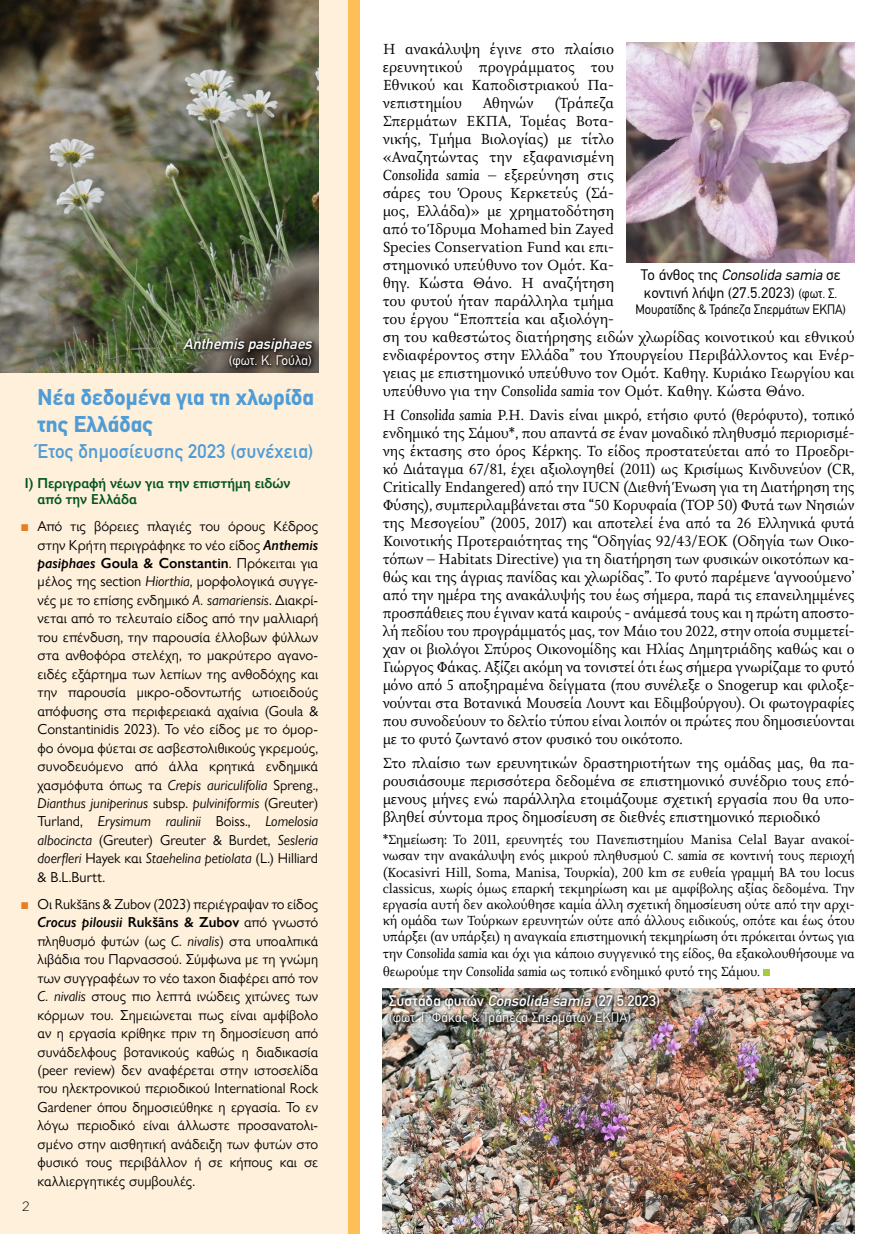
<style>
.page{position:relative;width:893px;height:1234px;background:#fff}
.page>*{position:absolute;margin:0;border:0;box-sizing:border-box;transform-origin:0 0}
.Title_Side_Med{font:700 22.5px/27px "CF Din";letter-spacing:.01em;color:#509cd5}
.Title_Side_Med-2{font:19.5px "CF Din";letter-spacing:.01em;color:#509cd5}
.Body_text_01_body{font:15px/18px "Joanna Nova";color:#000;text-align:justify}
.Lezanta_in_photo{font:15px/18px "CF Din";color:#000}
.Lezanta_in_photo-2{font:15px "CF Din";color:#fff}
.Lezanta_in_photo-3{font:italic 15px "CF Din";color:#fff}
.t1{font:14.4px/18.5px "Gill Sans Nova";color:#000}
.Side_taxon_title_no-indent{font:600 14.4px/16.5px "Gill Sans Nova";color:#00551e;scale:.96 1}
.Body_text_01_body-2{font:13.5px/16.2px "Joanna Nova";letter-spacing:-.01em;color:#000;text-align:justify}
.Lezanta_in_photo-4{font:13.5px "CF Din";color:#fff}
.Lezanta_in_photo-5{font:13.5px "CF Din";letter-spacing:-.01em;color:#000;scale:.94 1}
.t2{font:300 13.5px "CF Asty Std";color:#000}
.s1{color:#e47f26}
.s2{font-weight:600;font-style:italic}
.s3{font-weight:600}
.s4{font-style:italic}
.s5{font-size:13.5px}
</style>
<div class="page">
<div style="left:348px;top:0;width:12px;height:1233px;background:#fdc059"></div>
<div style="left:0;top:0;width:348px;height:1233px;background:#fff0db"></div>
<img style="left:0;top:0;width:318px;height:372px">
<div style="left:763px;top:968px;width:7px;height:7px;background:#a6ce39"></div>
<div style="left:181px;top:336px;width:136px;height:36px;background:#000;opacity:.75"></div>
<img style="left:383px;top:988px;width:472px;height:245px">
<img style="left:627px;top:43px;width:228px;height:219px">
<div style="left:387px;top:992px;width:277px;height:37px;background:#000;opacity:.75"></div>
<p class="Lezanta_in_photo-3" style="left:184px;top:335px;width:133px">Anthemis pasiphaes</p>
<p class="Lezanta_in_photo-4" style="left:229px;top:353px;width:85px">(φωτ. Κ. Γούλα)</p>
<p class="Title_Side_Med" style="left:38px;top:383px;width:278px">Νέα δεδομένα για τη χλωρίδα της Ελλάδας</p>
<p class="Title_Side_Med-2" style="left:38px;top:441px;width:278px">Έτος δημοσίευσης 2023 (συνέχεια)</p>
<p class="Side_taxon_title_no-indent" style="left:38px;top:474px;width:265px;text-indent:-13px">Ι) Περιγραφή νέων για την επιστήμη ειδών από την Ελλάδα</p>
<p class="t1" style="left:38px;top:516px;width:282px;text-indent:-17px"><span class="s1">■</span> Από τις βόρειες πλαγιές του όρους Κέδρος στην Κρήτη περιγράφηκε το νέο είδος <span class="s2">Anthemis pasiphaes</span> <span class="s3">Goula &amp; Constantin</span>. Πρόκειται για μέλος της section <span class="s4">Hiorthia</span>, μορφολογικά συγγε&shy;νές με το επίσης ενδημικό <span class="s4">A. samariensis</span>. Διακρί&shy;νεται από το τελευταίο είδος από την μαλλιαρή του επένδυση, την παρουσία έλλοβων φύλλων στα ανθοφόρα στελέχη, το μακρύτερο αγανο&shy;ειδές εξάρτημα των λεπίων της ανθοδόχης και την παρουσία μικρο-οδοντωτής ωτιοειδούς απόφυσης στα περιφερειακά αχαίνια (Goula &amp; Constantinidis 2023). Το νέο είδος με το όμορ&shy;φο όνομα φύεται σε ασβεστολιθικούς γκρεμούς, συνοδευόμενο από άλλα κρητικά ενδημικά χασμόφυτα όπως τα <span class="s4">Crepis auriculifolia</span> Spreng., <span class="s4">Dianthus juniperinus</span> subsp. <span class="s4">pulviniformis</span> (Greuter)<br>Turland, <span class="s4">Erysimum raulinii</span> Boiss., <span class="s4">Lomelosia albocincta</span> (Greuter) Greuter &amp; Burdet, <span class="s4">Sesleria doerfleri</span> Hayek και <span class="s4">Staehelina petiolata</span> (L.) Hilliard &amp; B.L.Burtt.</p>
<p class="t1" style="left:38px;top:894px;width:282px;text-align:justify;text-indent:-17px"><span class="s1">■</span> Οι Rukšāns &amp; Zubov (2023) περιέγραψαν το είδος <span class="s2">Crocus pilousii</span> <span class="s3">Rukšāns &amp; Zubov</span> από γνωστό πληθυσμό φυτών (ως <span class="s4">C. nivalis</span>) στα υποαλπικά λιβάδια του Παρνασσού. Σύμφωνα με τη γνώμη των συγγραφέων το νέο taxon διαφέρει από τον <span class="s4">C. nivalis</span> στους πιο λεπτά ινώδεις χιτώνες των κόρμων του. Σημειώνεται πως είναι αμφίβολο αν η εργασία κρίθηκε πριν τη δημοσίευση από συνάδελφους βοτανικούς καθώς η διαδικασία (peer review) δεν αναφέρεται στην ιστοσελίδα του ηλεκτρονικού περιοδικού International Rock Gardener όπου δημοσιεύθηκε η εργασία. Το εν λόγω περιοδικό είναι άλλωστε προσανατολι&shy;σμένο στην αισθητική ανάδειξη των φυτών στο φυσικό τους περιβάλλον ή σε κήπους και σε καλλιεργητικές συμβουλές.</p>
<p class="t2" style="left:22px;top:1198px;width:9px">2</p>
<p class="Body_text_01_body" style="left:383px;top:39px;width:233px">Η ανακάλυψη έγινε στο πλαίσιο ερευνητικού προγράμματος του Εθνικού και Καποδιστριακού Πα&shy;νεπιστημίου</p>
<p class="Body_text_01_body" style="left:383px;top:93px;width:473px;text-align:left;text-indent:172px">(Τράπεζα<br>Σπερμάτων ΕΚΠΑ, Τομέας Βοτα-<br>νικής, Τμήμα Βιολογίας) με τίτλο<br>«Αναζητώντας την εξαφανισμένη<br><span class="s4">Consolida samia</span> – εξερεύνηση στις<br>σάρες του Όρους Κερκετεύς (Σά-<br>μος, Ελλάδα)» με χρηματοδότηση<br>από το Ίδρυμα Mohamed bin Zayed<br>Species Conservation Fund και επι-<br>στημονικό υπεύθυνο τον Ομότ. Κα-<br>θηγ. Κώστα Θάνο. H αναζήτηση<br>του φυτού ήταν παράλληλα τμήμα<br>του έργου “Εποπτεία και αξιολόγη-<br>ση του καθεστώτος διατήρησης ειδών χλωρίδας κοινοτικού και εθνικού ενδιαφέροντος στην Ελλάδα” του Υπουργείου Περιβάλλοντος και Ενέρ&shy;γειας με επιστημονικό υπεύθυνο τον Ομότ. Καθηγ. Κυριάκο Γεωργίου και υπεύθυνο για την <span class="s4">Consolida samia</span> τον Ομότ. Καθηγ. Κώστα Θάνο.</p>
<p class="Body_text_01_body" style="left:383px;top:405px;width:473px">Η <span class="s4">Consolida samia</span> P.H. Davis είναι μικρό, ετήσιο φυτό (θερόφυτο), τοπικό ενδημικό της Σάμου*, που απαντά σε έναν μοναδικό πληθυσμό περιορισμέ&shy;νης έκτασης στο όρος Κέρκης. Το είδος προστατεύεται από το Προεδρι&shy;κό Διάταγμα 67/81, έχει αξιολογηθεί (2011) ως Κρισίμως Κινδυνεύον (CR, Critically Endangered) από την IUCN (Διεθνή Ένωση για τη Διατήρηση της Φύσης), συμπεριλαμβάνεται στα “50 Κορυφαία (TOP 50) Φυτά των Νησιών της Μεσογείου” (2005, 2017) και αποτελεί ένα από τα 26 Ελληνικά φυτά Κοινοτικής Προτεραιότητας της “Οδηγίας 92/43/ΕΟΚ (Οδηγία των Οικο&shy;τόπων – Habitats Directive) για τη διατήρηση των φυσικών οικοτόπων κα&shy;θώς και της άγριας πανίδας και χλωρίδας”. Το φυτό παρέμενε ‘αγνοούμενο’ από την ημέρα της ανακάλυψής του έως σήμερα, παρά τις επανειλημμένες προσπάθειες που έγιναν κατά καιρούς - ανάμεσά τους και η πρώτη αποστο&shy;λή πεδίου του προγράμματός μας, τον Μάιο του 2022, στην οποία συμμετεί&shy;χαν οι βιολόγοι Σπύρος Οικονομίδης και Ηλίας Δημητριάδης καθώς και ο Γιώργος Φάκας. Αξίζει ακόμη να τονιστεί ότι έως σήμερα γνωρίζαμε το φυτό μόνο από 5 αποξηραμένα δείγματα (που συνέλεξε ο Snogerup και φιλοξε&shy;νούνται στα Βοτανικά Μουσεία Λουντ και Εδιμβούργου). Οι φωτογραφίες που συνοδεύουν το δελτίο τύπου είναι λοιπόν οι πρώτες που δημοσιεύονται με το φυτό ζωντανό στον φυσικό του οικότοπο.</p>
<p class="Body_text_01_body" style="left:383px;top:753px;width:473px">Στο πλαίσιο των ερευνητικών δραστηριοτήτων της ομάδας μας, θα πα&shy;ρουσιάσουμε περισσότερα δεδομένα σε επιστημονικό συνέδριο τους επό&shy;μενους μήνες ενώ παράλληλα ετοιμάζουμε σχετική εργασία που θα υπο&shy;βληθεί σύντομα προς δημοσίευση σε διεθνές επιστημονικό περιοδικό</p>
<p class="Body_text_01_body-2" style="left:383px;top:831px;width:473px">*Σημείωση: Το 2011, ερευνητές του Πανεπιστημίου Manisa Celal Bayar ανακοί&shy;νωσαν την ανακάλυψη ενός μικρού πληθυσμού <span class="s4">C. samia</span> σε κοντινή τους περιοχή (Kocasivri Hill, Soma, Manisa, Τουρκία), 200 km σε ευθεία γραμμή ΒΑ του locus classicus, xωρίς όμως επαρκή τεκμηρίωση και με αμφίβολης αξίας δεδομένα. Την εργασία αυτή δεν ακολούθησε καμία άλλη σχετική δημοσίευση ούτε από την αρχι&shy;κή ομάδα των Τούρκων ερευνητών ούτε από άλλους ειδικούς, οπότε και έως ότου υπάρξει (αν υπάρξει) η αναγκαία επιστημονική τεκμηρίωση ότι πρόκειται όντως για την <span class="s4">Consolida samia</span> και όχι για κάποιο συγγενικό της είδος, θα εξακολουθήσουμε να</p>
<p class="Body_text_01_body-2" style="left:383px;top:962px;width:379px">θεωρούμε την <span class="s4">Consolida samia</span> ως τοπικό ενδημικό φυτό της Σάμου.</p>
<p class="Body_text_01_body" style="left:483px;top:93px;width:53px">Αθηνών</p>
<p class="Lezanta_in_photo" style="left:641px;top:266px;width:202px">Το ά ν θ ο ς τ η ς <span class="s4">Consolida samia</span> σ ε κοντινή λήψη (27.5.2023) <span class="s5">(φωτ. Σ.</span></p>
<p class="Lezanta_in_photo-5" style="left:635px;top:302px;width:225px">Μουρατίδης &amp; Τράπεζα Σπερμάτων ΕΚΠΑ)</p>
<p class="Lezanta_in_photo-2" style="left:389px;top:992px;width:273px">Συστάδα φυτών <span class="s4">Consolida samia</span> (27.5.2023)</p>
<p class="Lezanta_in_photo-4" style="left:389px;top:1009px;width:244px">(φωτ. Γ. Φάκας &amp; Τράπεζα Σπερμάτων ΕΚΠΑ)</p>
</div>
